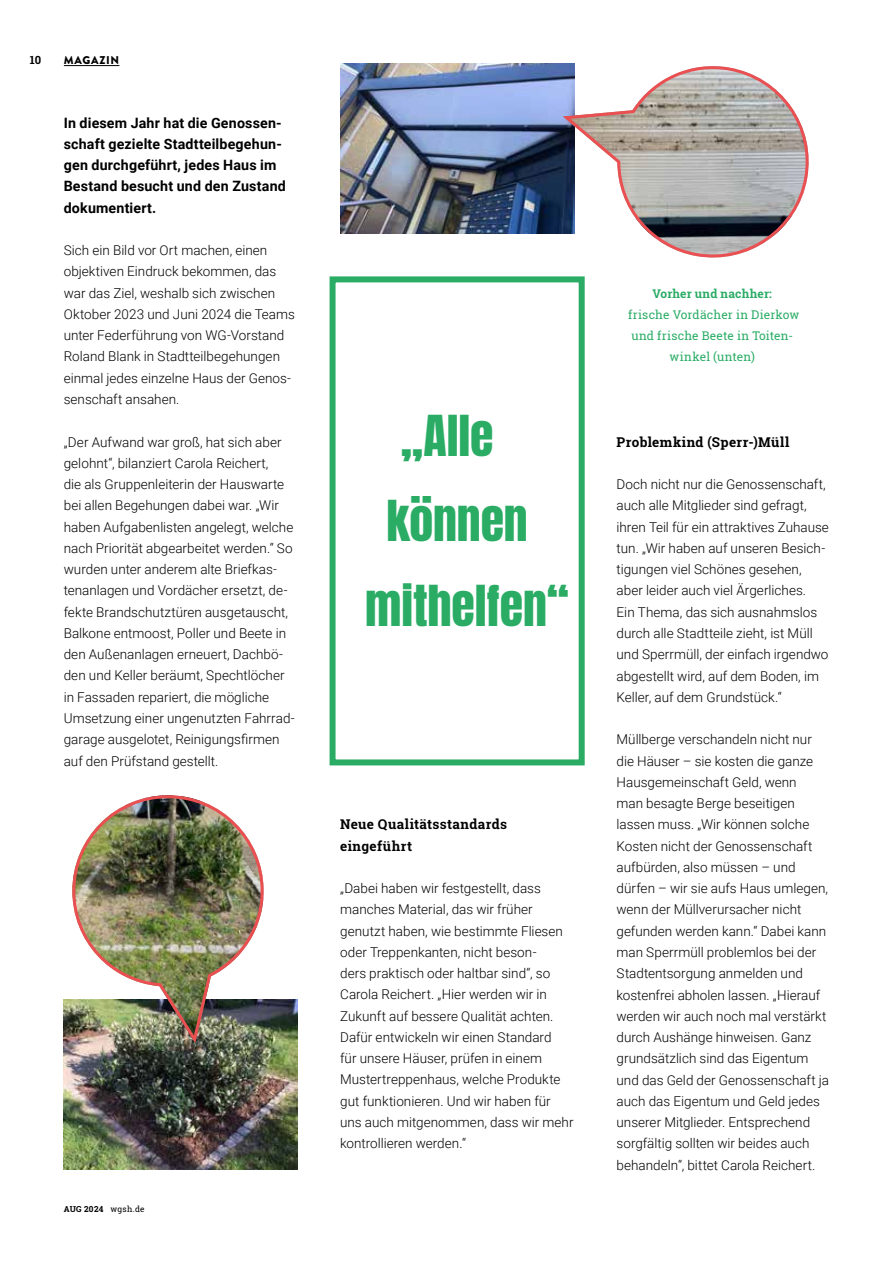
<style>
.page{position:relative;width:893px;height:1263px;background:#fff}
.page>*{position:absolute;margin:0;border:0;box-sizing:border-box;transform-origin:0 0}
.t1{font:48px "Anton";letter-spacing:-.005em;color:#2aac65}
.t2{font:700 14.25px/21.3px "Roboto";letter-spacing:.01em;color:#000}
.t3{font:300 13.5px/21.3px "Roboto";color:#000}
.t4{font:700 13.5px/21.3px "Roboto Slab";letter-spacing:.03em;color:#000}
.t5{font:12px/21.3px "Roboto Slab";letter-spacing:.015em;color:#2aac65;text-align:center}
.t6{font:700 12px "Roboto Slab";letter-spacing:.01em;color:#2aac65}
.t7{font:900 11.25px "Brandon Grotesque";letter-spacing:.06em;color:#000}
.t8{font:700 11.25px "Roboto Slab";color:#000}
.t9{font:700 8.25px "Roboto Slab";letter-spacing:.04em;color:#000}
.s1{font-weight:400}
</style>
<div class="page">
<img style="left:340px;top:64px;width:219px;height:170px">
<img style="left:64px;top:999px;width:234px;height:170px">
<div style="left:330px;top:276px;width:255px;height:489px;border:6px solid #2aac65"></div>
<svg style="left:559px;top:63px;width:250px;height:195px"></svg>
<img style="left:71px;top:795px;width:194px;height:252px">
<hr style="left:64px;top:65px;width:55px;height:1px;background:#000">
<p class="t8" style="left:30px;top:52px;width:13px">10</p>
<p class="t7" style="left:64px;top:52px;width:57px">MAGAZIN</p>
<p class="t2" style="left:64px;top:111px;width:224px">In diesem Jahr hat die Genossen&shy;schaft gezielte Stadtteilbegehun&shy;gen durchgeführt, jedes Haus im<br>Bestand besucht und den Zustand dokumentiert.</p>
<p class="t3" style="left:64px;top:239px;width:233px">Sich ein Bild vor Ort machen, einen objektiven Eindruck bekommen, das war das Ziel, weshalb sich zwischen Oktober 2023 und Juni 2024 die Teams unter Federführung von WG-Vorstand Roland Blank in Stadtteilbegehungen einmal jedes einzelne Haus der Genos&shy;senschaft ansahen.</p>
<p class="t3" style="left:64px;top:431px;width:232px">„Der Aufwand war groß, hat sich aber gelohnt“, bilanziert Carola Reichert,<br>die als Gruppenleiterin der Hauswarte bei allen Begehungen dabei war. „Wir haben Aufgabenlisten angelegt, welche nach Priorität abgearbeitet werden.“ So wurden unter anderem alte Briefkas&shy;tenanlagen und Vordächer ersetzt, de&shy;fekte Brandschutztüren ausgetauscht, Balkone entmoost, Poller und Beete in den Außenanlagen erneuert, Dachbö&shy;den und Keller beräumt, Spechtlöcher in Fassaden repariert, die mögliche Umsetzung einer ungenutzten Fahrrad&shy;garage ausgelotet, Reinigungsfirmen auf den Prüfstand gestellt.</p>
<p class="t9" style="left:64px;top:1203px;width:82px">AUG 2024 <span class="s1">wgsh.de</span></p>
<h1 class="t1" style="left:401px;top:411px;width:94px">„Alle</h1>
<h1 class="t1" style="left:386px;top:496px;width:143px">können</h1>
<h1 class="t1" style="left:365px;top:581px;width:205px">mithelfen“</h1>
<p class="t4" style="left:340px;top:813px;width:168px">Neue Qualitätsstandards eingeführt</p>
<p class="t3" style="left:340px;top:877px;width:235px">„Dabei haben wir festgestellt, dass manches Material, das wir früher genutzt haben, wie bestimmte Fliesen oder Treppenkanten, nicht beson-<br>ders praktisch oder haltbar sind“, so Carola Reichert. „Hier werden wir in Zukunft auf bessere Qualität achten.<br>Dafür entwickeln wir einen Standard<br>für unsere Häuser, prüfen in einem Mustertreppenhaus, welche Produkte gut funktionieren. Und wir haben für uns auch mitgenommen, dass wir mehr kontrollieren werden.“</p>
<p class="t6" style="left:652px;top:285px;width:121px">Vorher und nachher:</p>
<p class="t5" style="left:628px;top:304px;width:173px">frische Vordächer in Dierkow und frische Beete in Toiten&shy;winkel (unten)</p>
<p class="t4" style="left:617px;top:431px;width:174px">Problemkind (Sperr-)Müll</p>
<p class="t3" style="left:617px;top:473px;width:214px">Doch nicht nur die Genossenschaft, auch alle Mitglieder sind gefragt, ihren Teil für ein attraktives Zuhause tun. „Wir haben auf unseren Besich&shy;tigungen viel Schönes gesehen, aber leider auch viel Ärgerliches.<br>Ein Thema, das sich ausnahmslos durch alle Stadtteile zieht, ist Müll und Sperrmüll, der einfach irgendwo abgestellt wird, auf dem Boden, im Keller, auf dem Grundstück.“</p>
<p class="t3" style="left:617px;top:728px;width:214px">Müllberge verschandeln nicht nur die Häuser – sie kosten die ganze Hausgemeinschaft Geld, wenn<br>man besagte Berge beseitigen lassen muss. „Wir können solche Kosten nicht der Genossenschaft aufbürden, also müssen – und dürfen – wir sie aufs Haus umlegen, wenn der Müllverursacher nicht gefunden werden kann.“ Dabei kann man Sperrmüll problemlos bei der Stadtentsorgung anmelden und kostenfrei abholen lassen. „Hierauf werden wir auch noch mal verstärkt durch Aushänge hinweisen. Ganz grundsätzlich sind das Eigentum und das Geld der Genossenschaft ja auch das Eigentum und Geld jedes unserer Mitglieder. Entsprechend sorgfältig sollten wir beides auch behandeln“, bittet Carola Reichert.</p>
</div>
